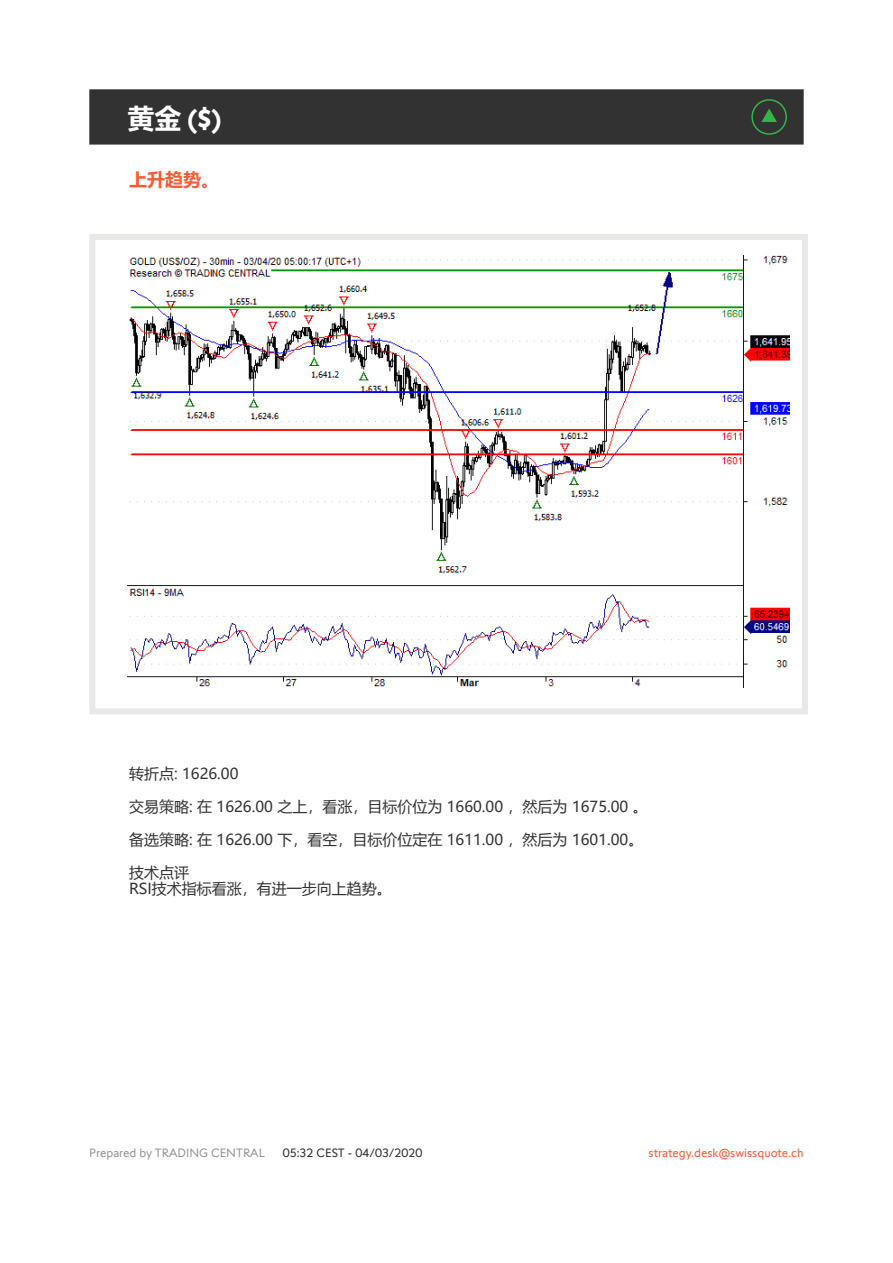
<style>
.page{position:relative;width:893px;height:1263px;background:#fff}
.page>*{position:absolute;margin:0;border:0;box-sizing:border-box;transform-origin:0 0}
.t1{font:700 27px "Swissquote CT";color:#fff}
.t2{font:700 18px "Microsoft Ya Hei UI";color:#fa5b35}
.t3{font:15px/16.5px "Microsoft Ya Hei UI";color:#323232}
.t4{font:12px "Swissquote CT";color:#fa5b35}
.t5{font:12px "Swissquote CT";color:#939598}
.t6{font:12px "Swissquote CT";color:#323232}
.s1{font-family:"Microsoft Ya Hei UI"}
</style>
<div class="page">
<div style="left:89px;top:234px;width:719px;height:480px;border:6px solid #e9e8e7"></div>
<div style="left:89px;top:89px;width:715px;height:56px;background:#323232;border:2px solid #323232"></div>
<img style="left:128px;top:255px;width:661px;height:432px">
<svg style="left:751px;top:99px;width:36px;height:36px"></svg>
<h1 class="t1" style="left:128px;top:102px;width:95px"><span class="s1">黄金</span> ($)</h1>
<p class="t2" style="left:129px;top:167px;width:91px">上升趋势。</p>
<p class="t3" style="left:129px;top:765px;width:111px">转折点: 1626.00</p>
<p class="t3" style="left:129px;top:798px;width:520px">交易策略: 在 1626.00 之上，看涨，目标价位为 1660.00 ，然后为 1675.00 。</p>
<p class="t3" style="left:129px;top:831px;width:516px">备选策略: 在 1626.00 下，看空，目标价位定在 1611.00 ，然后为 1601.00。</p>
<p class="t3" style="left:129px;top:864px;width:264px">技术点评<br>RSI技术指标看涨，有进一步向上趋势。</p>
<p class="t5" style="left:89px;top:1145px;width:177px">Prepared by TRADING CENTRAL</p>
<p class="t6" style="left:283px;top:1145px;width:141px">05:32 CEST - 04/03/2020</p>
<p class="t4" style="left:649px;top:1145px;width:157px">strategy.desk@swissquote.ch</p>
</div>
